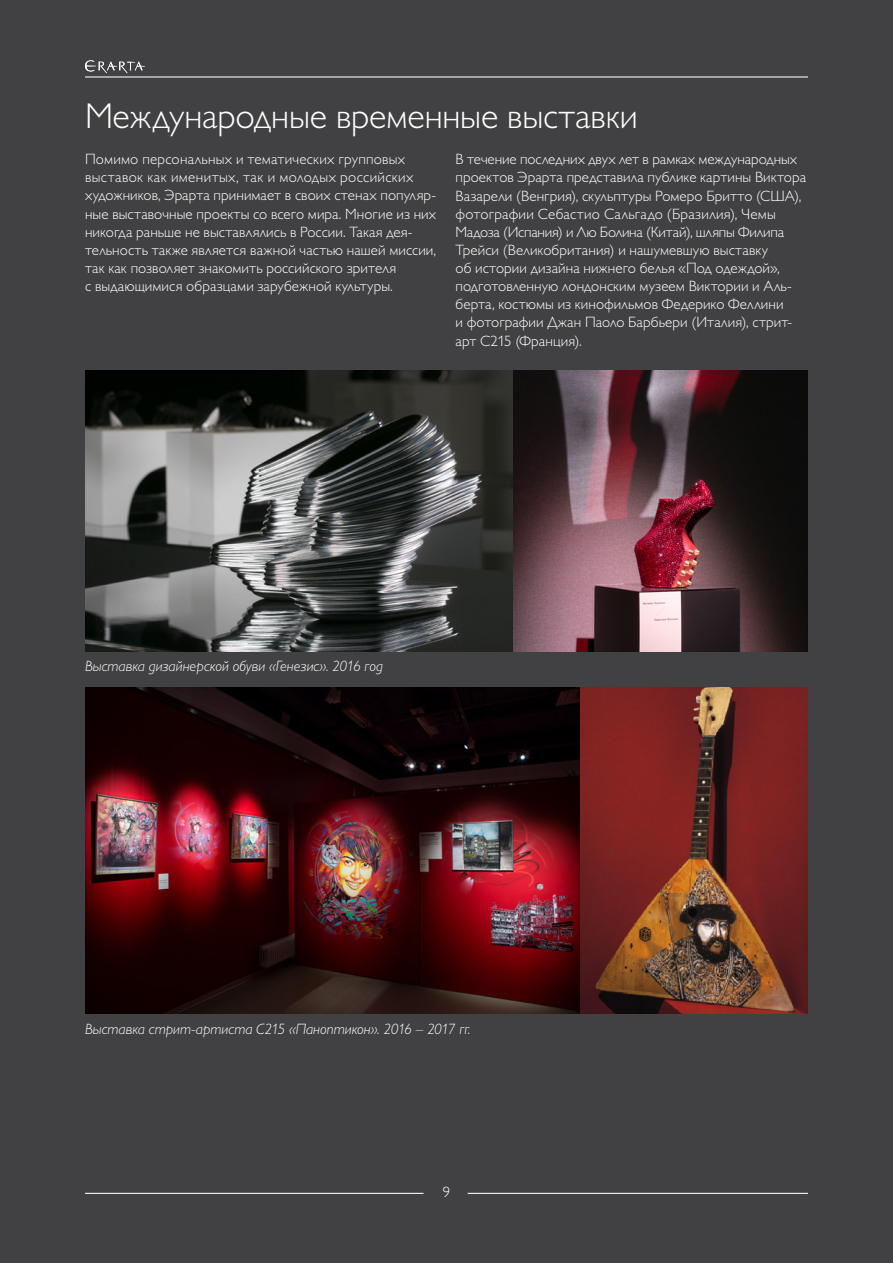
<style>
.page{position:relative;width:893px;height:1263px;background:#414042}
.page>*{position:absolute;margin:0;border:0;box-sizing:border-box;transform-origin:0 0}
.t1{font:300 36px "Gill Sans MT Pro Cyr";letter-spacing:-.005em;color:#fff}
.t2{font:300 15px/18.1px "Gill Sans MT Pro Cyr";letter-spacing:.005em;color:#fff}
.t3{font:italic 300 15px "Gill Sans MT Pro Cyr";letter-spacing:-.005em;color:#fff}
</style>
<div class="page">
<hr style="left:85px;top:76px;width:723px;height:2px;background:#fff">
<hr style="left:85px;top:1193px;width:338px;height:1px;background:#fff">
<hr style="left:468px;top:1193px;width:340px;height:1px;background:#fff">
<svg style="left:85px;top:60px;width:60px;height:13px"></svg>
<img style="left:85px;top:688px;width:723px;height:326px">
<img style="left:85px;top:371px;width:723px;height:281px">
<h1 class="t1" style="left:85px;top:94px;width:554px">Международные временные выставки</h1>
<p class="t2" style="left:85px;top:150px;width:353px">Помимо персональных и тематических групповых выставок как именитых, так и молодых российских художников, Эрарта принимает в своих стенах популяр&shy;ные выставочные проекты со всего мира. Многие из них никогда раньше не выставлялись в России. Такая дея&shy;тельность также является важной частью нашей миссии, так как позволяет знакомить российского зрителя<br>с выдающимися образцами зарубежной культуры.</p>
<p class="t2" style="left:455px;top:150px;width:352px">В течение последних двух лет в рамках международных проектов Эрарта представила публике картины Виктора Вазарели (Венгрия), скульптуры Ромеро Бритто (США), фотографии Себастио Сальгадо (Бразилия), Чемы Мадоза (Испания) и Лю Болина (Китай), шляпы Филипа Трейси (Великобритания) и нашумевшую выставку<br>об истории дизайна нижнего белья «Под одеждой», подготовленную лондонским музеем Виктории и Аль&shy;берта, костюмы из кинофильмов Федерико Феллини<br>и фотографии Джан Паоло Барбьери (Италия), стрит&shy;арт С215 (Франция).</p>
<p class="t3" style="left:85px;top:657px;width:299px">Выставка дизайнерской обуви «Генезис». 2016 год</p>
<p class="t3" style="left:85px;top:1020px;width:387px">Выставка стрит-артиста С215 «Паноптикон». 2016 – 2017 гг.</p>
<p class="t2" style="left:443px;top:1182px;width:9px">9</p>
</div>
